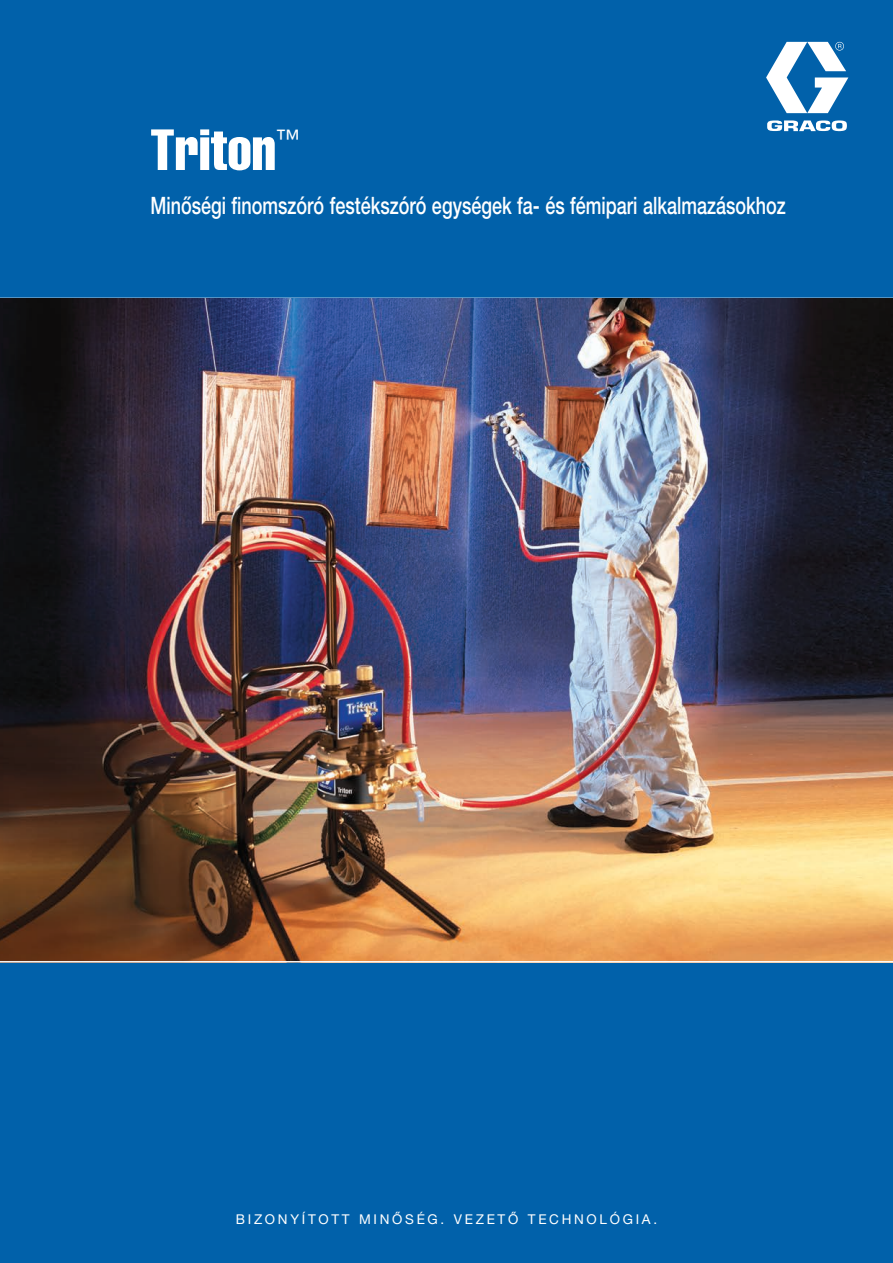
<style>
.page{position:relative;width:893px;height:1263px;background:#0161aa}
.page>*{position:absolute;margin:0;border:0;box-sizing:border-box;transform-origin:0 0}
.t1{font:57px "Helvetica LT Std Comp";color:#fff}
.t2{font:condensed 24.3px "Helvetica Neue LT Std";color:#fff}
.t3{font:500 24px "Helvetica Neue CELT";color:#fff;scale:.75 1}
.t4{font:13.5px "Helvetica Neue CELT";letter-spacing:.2em;color:#fff}
</style>
<div class="page">
<hr style="left:0;top:298px;width:893px;height:1px;background:#fff">
<img style="left:0;top:299px;width:893px;height:662px">
<hr style="left:0;top:961px;width:893px;height:1px;background:#fff">
<svg style="left:766px;top:42px;width:82px;height:89px"></svg>
<h1 class="t1" style="left:150px;top:117px;width:127px">Triton</h1>
<p class="t2" style="left:276px;top:125px;width:26px">™</p>
<p class="t3" style="left:150px;top:192px;width:849px">Minőségi finomszóró festékszóró egységek fa- és fémipari alkalmazásokhoz</p>
<p class="t4" style="left:236px;top:1212px;width:423px">BIZONYÍTOTT MINŐSÉG. VEZETŐ TECHNOLÓGIA.</p>
</div>
